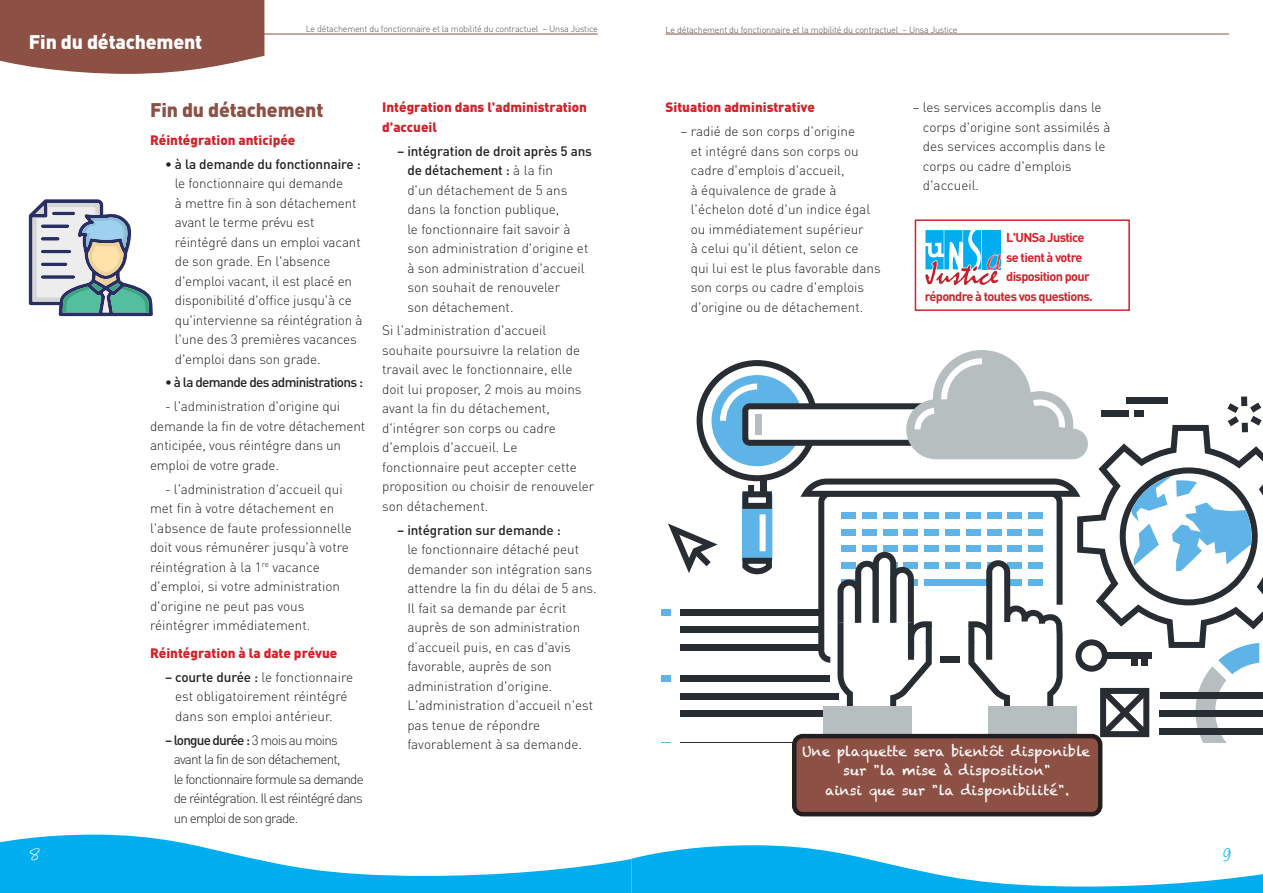
<style>
.page{position:relative;width:1263px;height:893px;background:#fff}
.page>*{position:absolute;margin:0;border:0;box-sizing:border-box;transform-origin:0 0}
.t1{font:21px "Angelina";color:#fff}
.t2{font:21px "Angelina";color:#00aeef}
.t3{font:900 19.5px "DINOT";letter-spacing:-.01em;color:#fff}
.t4{font:900 19.5px "DINOT";letter-spacing:-.01em;color:#8d5044}
.t5{font:300 13.5px/19.5px "DINOT";color:#231f20}
.t6{font:300 13.5px/19.5px "DINOT";letter-spacing:-.06em;color:#231f20}
.t7{font:900 13.5px/19.5px "DINOT";color:#d1232a}
.t8{font:13.5px/19.5px "Chalkduster";color:#fff;text-align:center}
.t9{font:500 13.5px "DINOT";letter-spacing:-.05em;color:#231f20}
.t10{font:700 12.75px "DINOT";letter-spacing:-.05em;color:#d1232a}
.t11{font:300 9px "DINOT";letter-spacing:-.02em;color:#4b4c4d}
.s1{font-weight:500}
</style>
<div class="page">
<svg style="left:0;top:835px;width:1263px;height:58px"></svg>
<svg style="left:0;top:0;width:264px;height:74px;background:#955c51"></svg>
<hr style="left:256px;top:34px;width:342px;height:1px;background:#8d5044">
<hr style="left:665px;top:34px;width:564px;height:1px;background:#8d5044">
<svg style="left:925px;top:230px;width:77px;height:56px"></svg>
<div style="left:915px;top:219px;width:215px;height:92px;border:2px solid #d1232a"></div>
<svg style="left:29px;top:199px;width:124px;height:117px"></svg>
<svg style="left:661px;top:350px;width:602px;height:393px"></svg>
<div style="left:794px;top:736px;width:306px;height:78px;background:#8d5044;border-radius:9px"></div>
<div style="left:792px;top:734px;width:310px;height:82px;border:4px solid #231f20;border-radius:9px"></div>
<p class="t3" style="left:29px;top:29px;width:175px">Fin du détachement</p>
<p class="t11" style="left:306px;top:23px;width:294px">Le détachement du fonctionnaire et la mobilité du contractuel – Unsa Justice</p>
<p class="t11" style="left:665px;top:24px;width:294px">Le détachement du fonctionnaire et la mobilité du contractuel – Unsa Justice</p>
<p class="t4" style="left:150px;top:97px;width:175px">Fin du détachement</p>
<p class="t7" style="left:150px;top:130px;width:147px">Réintégration anticipée</p>
<p class="t5" style="left:175px;top:154px;width:189px;text-indent:-10px"><span class="s1">• à la demande du fonctionnaire : </span>le fonctionnaire qui demande<br>à mettre fin à son détachement avant le terme prévu est réintégré dans un emploi vacant de son grade. En l'absence d'emploi vacant, il est placé en disponibilité d'office jusqu'à ce qu'intervienne sa réintégration à l'une des 3 premières vacances d'emploi dans son grade.</p>
<p class="t9" style="left:165px;top:373px;width:200px">• à la demande des administrations :</p>
<p class="t5" style="left:150px;top:396px;width:217px;text-indent:15px">- l'administration d'origine qui demande la fin de votre détachement anticipée, vous réintégre dans un emploi de votre grade.</p>
<p class="t5" style="left:150px;top:478px;width:203px;text-indent:15px">- l'administration d'accueil qui met fin à votre détachement en l'absence de faute professionnelle doit vous rémunérer jusqu'à votre réintégration à la 1<sup>re</sup> vacance d'emploi, si votre administration d'origine ne peut pas vous réintégrer immédiatement.</p>
<p class="t7" style="left:150px;top:643px;width:189px">Réintégration à la date prévue</p>
<p class="t5" style="left:175px;top:667px;width:179px;text-indent:-10px"><span class="s1">– courte durée :</span> le fonctionnaire est obligatoirement réintégré dans son emploi antérieur.</p>
<p class="t6" style="left:174px;top:729px;width:191px;text-indent:-9px"><span class="s1">– longue durée :</span> 3 mois au moins avant la fin de son détachement,<br>le fonctionnaire formule sa demande de réintégration. Il est réintégré dans un emploi de son grade.</p>
<p class="t7" style="left:382px;top:97px;width:206px">Intégration dans l'administration d'accueil</p>
<p class="t5" style="left:407px;top:140px;width:186px;text-indent:-10px"><span class="s1">– intégration de droit après 5 ans de détachement :</span> à la fin<br>d'un détachement de 5 ans dans la fonction publique,<br>le fonctionnaire fait savoir à son administration d'origine et à son administration d'accueil son souhait de renouveler<br>son détachement.</p>
<p class="t5" style="left:382px;top:320px;width:214px">Si l'administration d'accueil souhaite poursuivre la relation de travail avec le fonctionnaire, elle doit lui proposer, 2 mois au moins avant la fin du détachement, d'intégrer son corps ou cadre d'emplois d'accueil. Le fonctionnaire peut accepter cette proposition ou choisir de renouveler son détachement.</p>
<p class="t5" style="left:407px;top:519px;width:191px;text-indent:-10px"><span class="s1">– intégration sur demande :<br></span>le fonctionnaire détaché peut demander son intégration sans attendre la fin du délai de 5 ans.<br>Il fait sa demande par écrit auprès de son administration d’accueil puis, en cas d'avis favorable, auprès de son administration d'origine.<br>L'administration d'accueil n'est pas tenue de répondre favorablement à sa demande.</p>
<p class="t7" style="left:665px;top:97px;width:151px">Situation administrative</p>
<p class="t5" style="left:691px;top:121px;width:191px;text-indent:-10px">– radié de son corps d'origine<br>et intégré dans son corps ou cadre d'emplois d'accueil,<br>à équivalence de grade à l'échelon doté d'un indice égal ou immédiatement supérieur<br>à celui qu'il détient, selon ce<br>qui lui est le plus favorable dans son corps ou cadre d'emplois d'origine ou de détachement.</p>
<p class="t5" style="left:923px;top:97px;width:189px;text-indent:-10px">– les services accomplis dans le corps d'origine sont assimilés à des services accomplis dans le corps ou cadre d'emplois d'accueil.</p>
<p class="t10" style="left:1006px;top:229px;width:80px">L'UNSa Justice</p>
<p class="t10" style="left:1006px;top:249px;width:78px">se tient à votre</p>
<p class="t10" style="left:1006px;top:268px;width:85px">disposition pour</p>
<p class="t10" style="left:925px;top:288px;width:170px">répondre à toutes vos questions.</p>
<p class="t8" style="left:802px;top:741px;width:290px">Une plaquette sera bientôt disponible sur "la mise à disposition"<br>ainsi que sur "la disponibilité".</p>
<p class="t1" style="left:31px;top:845px;width:10px">8</p>
<p class="t2" style="left:1224px;top:845px;width:9px">9</p>
</div>
